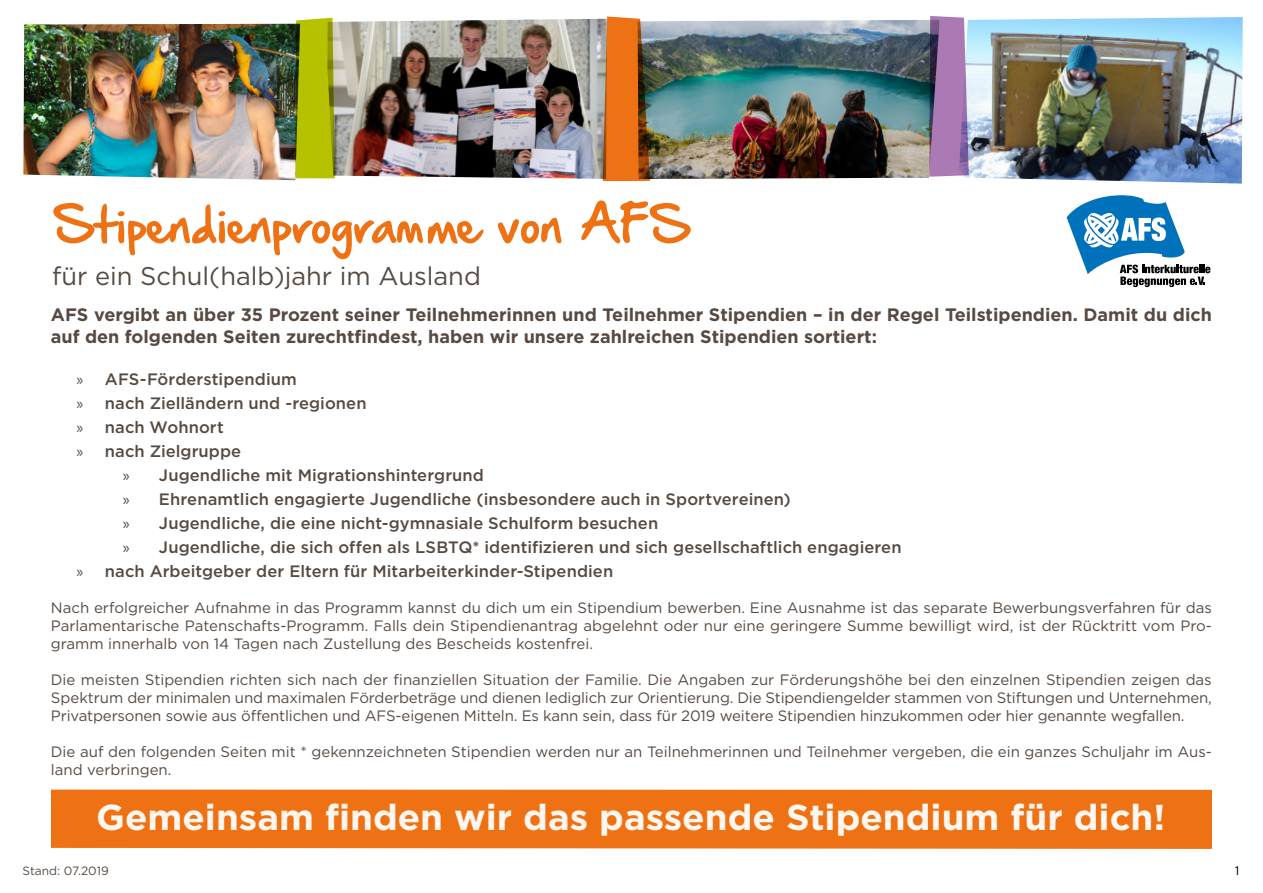
<style>
.page{position:relative;width:1263px;height:893px;background:#fff}
.page>*{position:absolute;margin:0;border:0;box-sizing:border-box;transform-origin:0 0}
.t1{font:60px "Hand Of Sean Pro";color:#ee7113}
.t2{font:700 36px "Gotham";color:#fef6ef}
.t3{font:25.5px "Gotham";color:#564a42}
.t4{font:700 18px/21.6px "Gotham";color:#564a42}
.t5{font:500 16.5px/24px "Gotham";letter-spacing:.005em;color:#564a42}
.t6{font:15px/18px "Gotham";color:#564a42;text-align:justify}
.t7{font:12px "Gotham";color:#564a42}
.t8{font:300 12px "Gotham";color:#000}
.s1{font-family:"Myriad Pro";font-weight:400}
</style>
<div class="page">
<svg style="left:1067px;top:196px;width:143px;height:91px"></svg>
<img style="left:23px;top:24px;width:277px;height:156px">
<img style="left:650px;top:20px;width:279px;height:159px">
<img style="left:964px;top:17px;width:279px;height:167px">
<img style="left:327px;top:19px;width:276px;height:160px">
<img style="left:603px;top:16px;width:47px;height:165px">
<svg style="left:295px;top:18px;width:40px;height:160px;background:#a8b308"></svg>
<svg style="left:929px;top:16px;width:40px;height:161px;background:#9c78ab"></svg>
<div style="left:51px;top:790px;width:1161px;height:59px;background:#ee7113"></div>
<h1 class="t1" style="left:52px;top:186px;width:640px">Stipendienprogramme von AFS</h1>
<h3 class="t3" style="left:52px;top:260px;width:430px">für ein Schul(halb)jahr im Ausland</h3>
<p class="t4" style="left:51px;top:304px;width:1162px">AFS vergibt an über 35 Prozent seiner Teilnehmerinnen und Teilnehmer Stipendien – in der Regel Teilstipendien. Damit du dich auf den folgenden Seiten zurechtfindest, haben wir unsere zahlreichen Stipendien sortiert:</p>
<p class="t5" style="left:76px;top:367px;width:292px"><span class="s1">»</span> AFS-Förderstipendium<br><span class="s1">»</span> nach Zielländern und -regionen <span class="s1">»</span> nach Wohnort<br><span class="s1">»</span> nach Zielgruppe</p>
<p class="t5" style="left:123px;top:463px;width:363px"><span class="s1">»</span> Jugendliche mit Migrationshintergrund</p>
<p class="t5" style="left:123px;top:487px;width:669px"><span class="s1">»</span> Ehrenamtlich engagierte Jugendliche (insbesondere auch in Sportvereinen)</p>
<p class="t5" style="left:123px;top:511px;width:537px"><span class="s1">»</span> Jugendliche, die eine nicht-gymnasiale Schulform besuchen</p>
<p class="t5" style="left:123px;top:535px;width:780px"><span class="s1">»</span> Jugendliche, die sich offen als LSBTQ* identifizieren und sich gesellschaftlich engagieren</p>
<p class="t5" style="left:76px;top:559px;width:538px"><span class="s1">»</span> nach Arbeitgeber der Eltern für Mitarbeiterkinder-Stipendien</p>
<p class="t6" style="left:51px;top:598px;width:1162px">Nach erfolgreicher Aufnahme in das Programm kannst du dich um ein Stipendium bewerben. Eine Ausnahme ist das separate Bewerbungsverfahren für das Parlamentarische Patenschafts-Programm. Falls dein Stipendienantrag abgelehnt oder nur eine geringere Summe bewilligt wird, ist der Rücktritt vom Pro&shy;gramm innerhalb von 14 Tagen nach Zustellung des Bescheids kostenfrei.</p>
<p class="t6" style="left:51px;top:670px;width:1162px">Die meisten Stipendien richten sich nach der finanziellen Situation der Familie. Die Angaben zur Förderungshöhe bei den einzelnen Stipendien zeigen das Spektrum der minimalen und maximalen Förderbeträge und dienen lediglich zur Orientierung. Die Stipendiengelder stammen von Stiftungen und Unternehmen, Privatpersonen sowie aus öffentlichen und AFS-eigenen Mitteln. Es kann sein, dass für 2019 weitere Stipendien hinzukommen oder hier genannte wegfallen.</p>
<p class="t6" style="left:51px;top:742px;width:1162px">Die auf den folgenden Seiten mit * gekennzeichneten Stipendien werden nur an Teilnehmerinnen und Teilnehmer vergeben, die ein ganzes Schuljahr im Aus&shy;land verbringen.</p>
<h2 class="t2" style="left:96px;top:794px;width:1071px">Gemeinsam finden wir das passende Stipendium für dich!</h2>
<p class="t7" style="left:23px;top:863px;width:88px">Stand: 07.2019</p>
<p class="t8" style="left:1235px;top:863px;width:6px">1</p>
</div>
